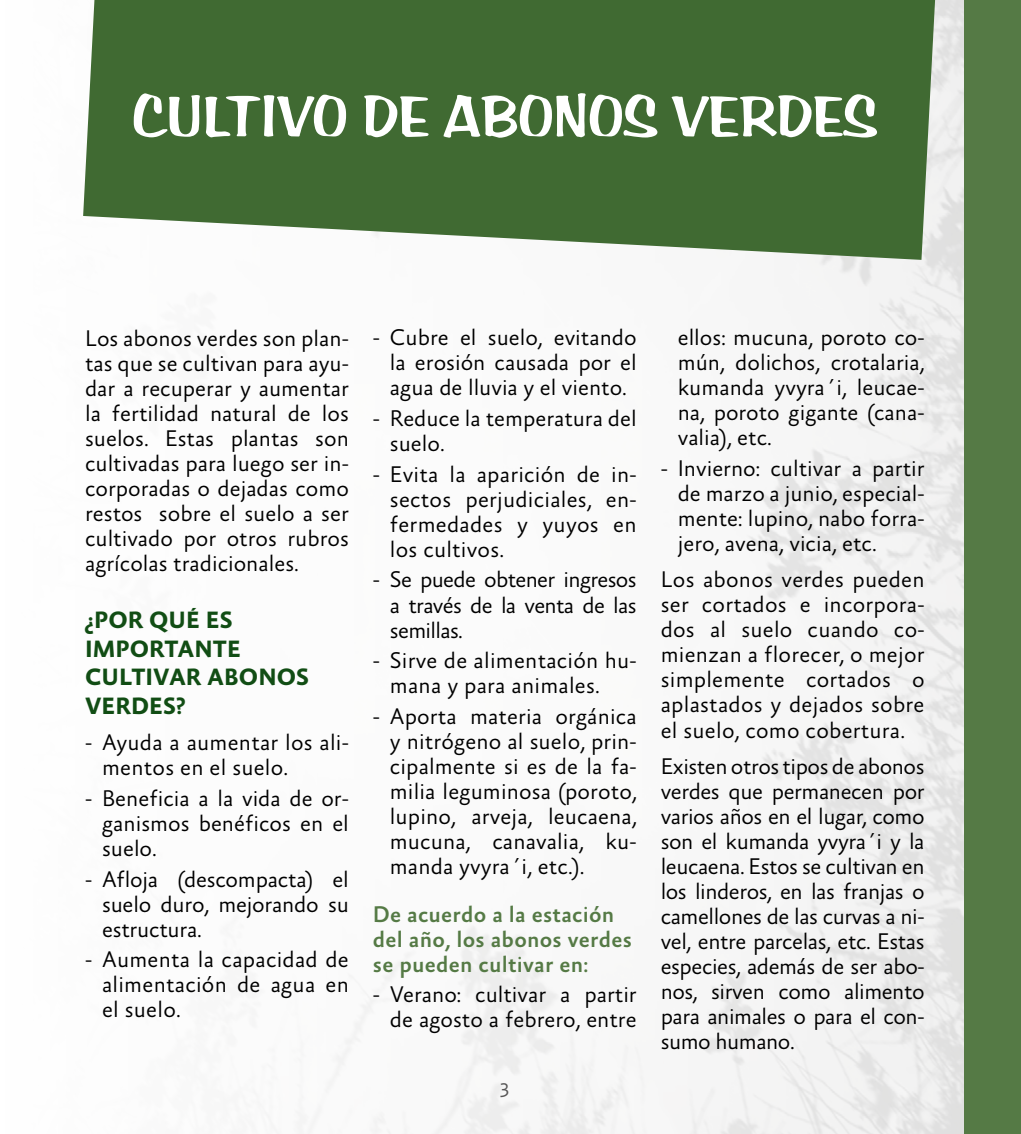
<style>
.page{position:relative;width:1021px;height:1134px;background:#fff}
.page>*{position:absolute;margin:0;border:0;box-sizing:border-box;transform-origin:0 0}
.t1{font:60px "Arab Bru D";color:#fff}
.t2{font:700 24px/28.8px "Absara Sans TF";color:#114d14}
.t3{font:300 23px/25px "Absara Sans TF";color:#000;text-align:justify}
.t4{font:500 23px/25px "Absara Sans TF";letter-spacing:.01em;color:#557a45}
.t5{font:300 20px "Absara Sans TF";color:#575656}
</style>
<div class="page">
<div style="left:964px;top:0;width:56px;height:1134px;background:#557a45"></div>
<svg style="left:83px;top:0;width:852px;height:260px;fill:#406a32"></svg>
<h1 class="t1" style="left:132px;top:82px;width:746px">CULTIVO DE ABONOS VERDES</h1>
<p class="t3" style="left:85px;top:326px;width:265px">Los abonos verdes son plan&shy;tas que se cultivan para ayu&shy;dar a recuperar y aumentar la fertilidad natural de los suelos. Estas plantas son cultivadas para luego ser in&shy;corporadas o dejadas como restos sobre el suelo a ser cultivado por otros rubros agrícolas tradicionales.</p>
<p class="t2" style="left:85px;top:606px;width:225px">¿POR QUÉ ES<br>IMPORTANTE<br>CULTIVAR ABONOS<br>VERDES?</p>
<p class="t3" style="left:102px;top:731px;width:248px;text-indent:-17px">- Ayuda a aumentar los ali&shy;mentos en el suelo.</p>
<p class="t3" style="left:102px;top:787px;width:248px;text-indent:-17px">- Beneficia a la vida de or&shy;ganismos benéficos en el suelo.</p>
<p class="t3" style="left:102px;top:868px;width:248px;text-indent:-17px">- Afloja (descompacta) el suelo duro, mejorando su estructura.</p>
<p class="t3" style="left:102px;top:948px;width:248px;text-indent:-17px">- Aumenta la capacidad de alimentación de agua en el suelo.</p>
<p class="t3" style="left:390px;top:326px;width:248px;text-indent:-17px">- Cubre el suelo, evitando la erosión causada por el agua de lluvia y el viento.</p>
<p class="t3" style="left:390px;top:407px;width:248px;text-indent:-17px">- Reduce la temperatura del suelo.</p>
<p class="t3" style="left:390px;top:463px;width:248px;text-indent:-17px">- Evita la aparición de in&shy;sectos perjudiciales, en&shy;fermedades y yuyos en los cultivos.</p>
<p class="t3" style="left:390px;top:568px;width:248px;text-indent:-17px">- Se puede obtener ingresos a través de la venta de las semillas.</p>
<p class="t3" style="left:390px;top:649px;width:248px;text-indent:-17px">- Sirve de alimentación hu&shy;mana y para animales.</p>
<p class="t3" style="left:390px;top:705px;width:248px;text-indent:-17px">- Aporta materia orgánica y nitrógeno al suelo, prin&shy;cipalmente si es de la fa&shy;milia leguminosa (poroto, lupino, arveja, leucaena, mucuna, canavalia, ku&shy;manda yvyra´i, etc.).</p>
<p class="t4" style="left:373px;top:902px;width:260px">De acuerdo a la estación del año, los abonos verdes se pueden cultivar en:</p>
<p class="t3" style="left:373px;top:983px;width:265px;text-align:right">- Verano: cultivar a partir de agosto a febrero, entre</p>
<p class="t5" style="left:500px;top:1080px;width:12px">3</p>
<p class="t3" style="left:677px;top:326px;width:248px">ellos: mucuna, poroto co&shy;mún, dolichos, crotalaria, kumanda yvyra´i, leucae&shy;na, poroto gigante (cana&shy;valia), etc.</p>
<p class="t3" style="left:677px;top:457px;width:248px;text-indent:-17px">- Invierno: cultivar a partir de marzo a junio, especial&shy;mente: lupino, nabo forra&shy;jero, avena, vicia, etc.</p>
<p class="t3" style="left:660px;top:568px;width:265px">Los abonos verdes pueden ser cortados e incorpora&shy;dos al suelo cuando co&shy;mienzan a florecer, o mejor simplemente cortados o aplastados y dejados sobre el suelo, como cobertura.</p>
<p class="t3" style="left:660px;top:755px;width:265px">Existen otros tipos de abonos verdes que permanecen por varios años en el lugar, como son el kumanda yvyra´i y la leucaena. Estos se cultivan en los linderos, en las franjas o camellones de las curvas a ni&shy;vel, entre parcelas, etc. Estas especies, además de ser abo&shy;nos, sirven como alimento para animales o para el con&shy;sumo humano.</p>
</div>
